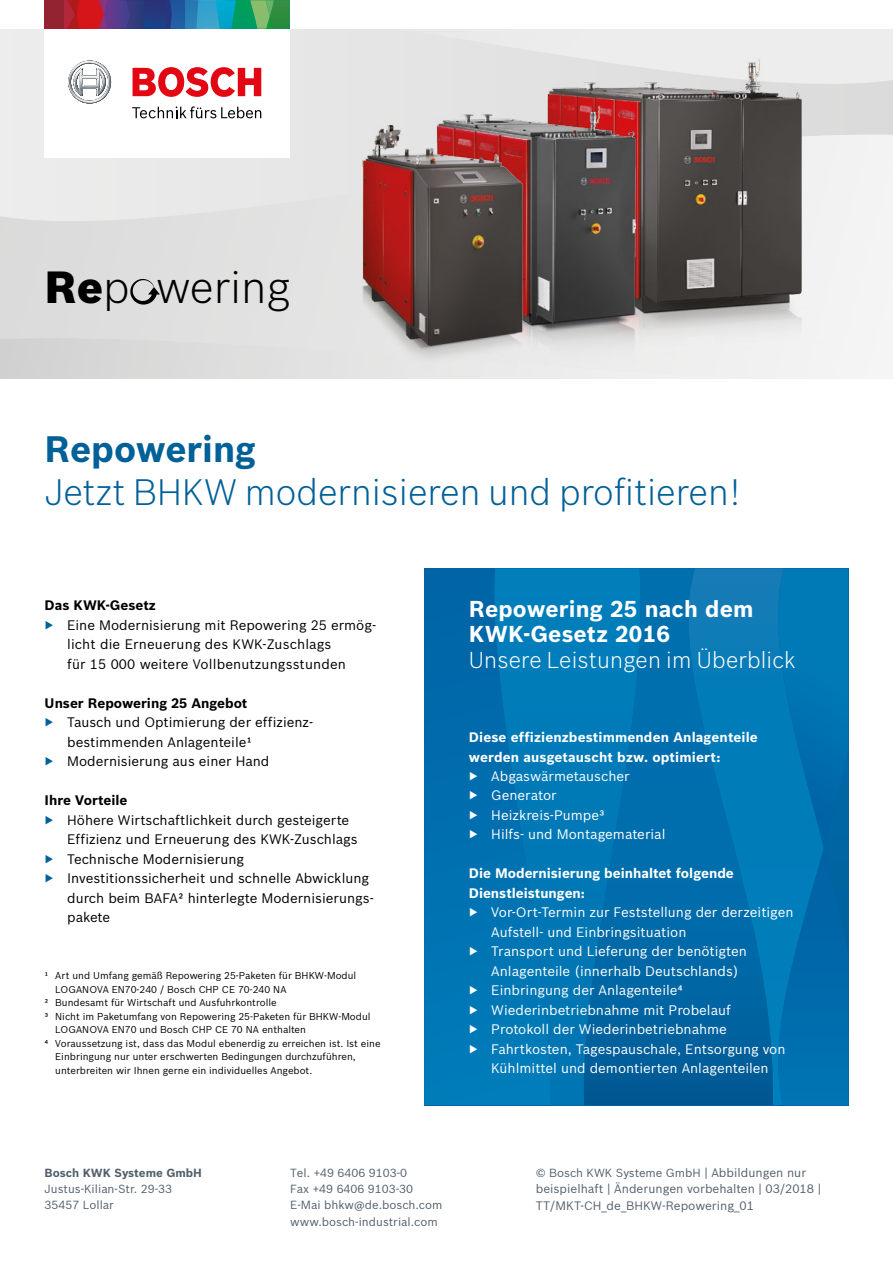
<style>
.page{position:relative;width:893px;height:1263px;background:#fff}
.page>*{position:absolute;margin:0;border:0;box-sizing:border-box;transform-origin:0 0}
.t1{font:300 44.1px "Bosch Sans";color:#000}
.t2{font:300 36px "Bosch Sans";color:#006098}
.t3{font:700 36px "Bosch Sans";color:#006098}
.t4{font:700 22.5px/25.5px "Bosch Sans";letter-spacing:.01em;color:#fff}
.t5{font:300 22.5px "Bosch Sans";letter-spacing:.01em;color:#fff}
.t6{font:13.5px "Bosch Sans";color:#000}
.t7{font:13.5px/19.5px "Bosch Sans";color:#fff}
.t8{font:700 13.5px/19.5px "Bosch Sans";letter-spacing:.01em;color:#fff}
.t9{font:700 13.5px "Bosch Sans";color:#000}
.t10{font:12px/16.5px "Bosch Sans";color:#525f6b}
.t11{font:11.55px/16.4px "Bosch Sans";color:#525f6b}
.t12{font:700 11.55px "Bosch Sans";color:#525f6b}
.t13{font:9.75px "Bosch Sans";color:#000}
.s1{font-weight:900}
.s2{color:#006098}
.s3{font-size:12px}
</style>
<div class="page">
<svg style="left:0;top:29px;width:893px;height:106px;background:#e7e7e7"></svg>
<svg style="left:0;top:135px;width:893px;height:244px"></svg>
<svg style="left:0;top:338px;width:319px;height:41px;background:#d9d9d9"></svg>
<img style="left:501px;top:52px;width:344px;height:327px">
<img style="left:319px;top:95px;width:404px;height:284px">
<img style="left:326px;top:125px;width:229px;height:254px">
<svg style="left:130px;top:279px;width:30px;height:26px"></svg>
<div style="left:45px;top:0;width:245px;height:157px;background:#fff"></div>
<svg style="left:45px;top:0;width:245px;height:29px;background:#4f5f72"></svg>
<svg style="left:68px;top:61px;width:43px;height:43px"></svg>
<svg style="left:133px;top:67px;width:128px;height:30px"></svg>
<svg style="left:132px;top:106px;width:129px;height:12px"></svg>
<svg style="left:644px;top:568px;width:131px;height:537px;background:#026fac"></svg>
<svg style="left:551px;top:568px;width:93px;height:537px;background:#0073b1"></svg>
<svg style="left:777px;top:568px;width:71px;height:537px;background:#0072b1"></svg>
<svg style="left:424px;top:568px;width:127px;height:537px;background:#0073b2"></svg>
<h1 class="t1" style="left:45px;top:256px;width:247px"><span class="s1">Re</span>p wering</h1>
<h2 class="t3" style="left:45px;top:422px;width:213px">Repowering</h2>
<h2 class="t2" style="left:45px;top:467px;width:697px">Jetzt BHKW modernisieren und profitieren!</h2>
<p class="t9" style="left:45px;top:595px;width:113px">Das KWK-Gesetz</p>
<p class="t6" style="left:45px;top:615px;width:333px"><span class="s2">▶</span> Eine Modernisierung mit Repowering 25 ermög-</p>
<p class="t6" style="left:67px;top:634px;width:266px">licht die Erneuerung des KWK-Zuschlags</p>
<p class="t6" style="left:67px;top:654px;width:280px">für 15 000 weitere Vollbenutzungsstunden</p>
<p class="t9" style="left:45px;top:692px;width:204px">Unser Repowering 25 Angebot</p>
<p class="t6" style="left:45px;top:712px;width:270px"><span class="s2">▶</span> Tausch und Optimierung der effizienz-</p>
<p class="t6" style="left:67px;top:732px;width:186px">bestimmenden Anlagenteile1</p>
<p class="t6" style="left:45px;top:751px;width:226px"><span class="s2">▶</span> Modernisierung aus einer Hand</p>
<p class="t9" style="left:45px;top:790px;width:84px">Ihre Vorteile</p>
<p class="t6" style="left:45px;top:810px;width:306px"><span class="s2">▶</span> Höhere Wirtschaftlichkeit durch gesteigerte</p>
<p class="t6" style="left:67px;top:829px;width:292px">Effizienz und Erneuerung des KWK-Zuschlags</p>
<p class="t6" style="left:45px;top:849px;width:201px"><span class="s2">▶</span> Technische Modernisierung</p>
<p class="t6" style="left:45px;top:868px;width:326px"><span class="s2">▶</span> Investitionssicherheit und schnelle Abwicklung</p>
<p class="t6" style="left:67px;top:888px;width:308px">durch beim BAFA2 hinterlegte Modernisierungs-</p>
<p class="t6" style="left:67px;top:907px;width:45px">pakete</p>
<p class="t13" style="left:45px;top:968px;width:313px">1 Art und Umfang gemäß Repowering 25-Paketen für BHKW-Modul</p>
<p class="t13" style="left:55px;top:982px;width:233px">LOGANOVA EN70-240 / Bosch CHP CE 70-240 NA</p>
<p class="t13" style="left:45px;top:995px;width:234px">2 Bundesamt für Wirtschaft und Ausfuhrkontrolle</p>
<p class="t13" style="left:45px;top:1009px;width:327px">3 Nicht im Paketumfang von Repowering 25-Paketen für BHKW-Modul</p>
<p class="t13" style="left:55px;top:1022px;width:252px">LOGANOVA EN70 und Bosch CHP CE 70 NA enthalten</p>
<p class="t13" style="left:45px;top:1036px;width:337px">4 Voraussetzung ist, dass das Modul ebenerdig zu erreichen ist. Ist eine</p>
<p class="t13" style="left:55px;top:1049px;width:302px">Einbringung nur unter erschwerten Bedingungen durchzuführen,</p>
<p class="t13" style="left:55px;top:1063px;width:258px">unterbreiten wir Ihnen gerne ein individuelles Angebot.</p>
<h3 class="t4" style="left:469px;top:595px;width:286px">Repowering 25 nach dem<br>KWK-Gesetz 2016</h3>
<h3 class="t5" style="left:469px;top:644px;width:328px">Unsere Leistungen im Überblick</h3>
<p class="t8" style="left:469px;top:726px;width:291px">Diese effizienzbestimmenden Anlagenteile werden ausgetauscht bzw. optimiert:</p>
<p class="t7" style="left:469px;top:765px;width:198px">▶ Abgaswärmetauscher<br>▶ Generator<br>▶ Heizkreis-Pumpe3<br>▶ Hilfs- und Montagematerial</p>
<p class="t8" style="left:469px;top:863px;width:267px">Die Modernisierung beinhaltet folgende<br>Dienstleistungen:</p>
<p class="t7" style="left:469px;top:902px;width:326px">▶ Vor-Ort-Termin zur Feststellung der derzeitigen</p>
<p class="t7" style="left:491px;top:921px;width:197px">Aufstell- und Einbringsituation</p>
<p class="t7" style="left:469px;top:941px;width:279px">▶ Transport und Lieferung der benötigten</p>
<p class="t7" style="left:491px;top:960px;width:249px">Anlagenteile (innerhalb Deutschlands)</p>
<p class="t7" style="left:469px;top:980px;width:216px">▶ Einbringung der Anlagenteile4</p>
<p class="t7" style="left:469px;top:999px;width:264px">▶ Wiederinbetriebnahme mit Probelauf</p>
<p class="t7" style="left:469px;top:1019px;width:260px">▶ Protokoll der Wiederinbetriebnahme</p>
<p class="t7" style="left:469px;top:1038px;width:318px">▶ Fahrtkosten, Tagespauschale, Entsorgung von</p>
<p class="t7" style="left:491px;top:1058px;width:279px">Kühlmittel und demontierten Anlagenteilen</p>
<p class="t12" style="left:45px;top:1163px;width:159px">Bosch KWK Systeme GmbH</p>
<p class="t11" style="left:45px;top:1180px;width:129px">Justus-Kilian-Str. 29-33<br>35457 Lollar</p>
<p class="t11" style="left:290px;top:1163px;width:154px">Tel. +49 6406 9103-0<br>Fax +49 6406 9103-30<br>E-Mai bhkw@de.bosch.com www.bosch-industrial.com</p>
<p class="t11" style="left:536px;top:1164px;width:272px">© Bosch KWK Systeme GmbH <span class="s3">| Abbildungen nur</span></p>
<p class="t10" style="left:536px;top:1180px;width:287px">beispielhaft | Änderungen vorbehalten | 03/2018 |<br>TT/MKT-CH_de_BHKW-Repowering_01</p>
</div>
